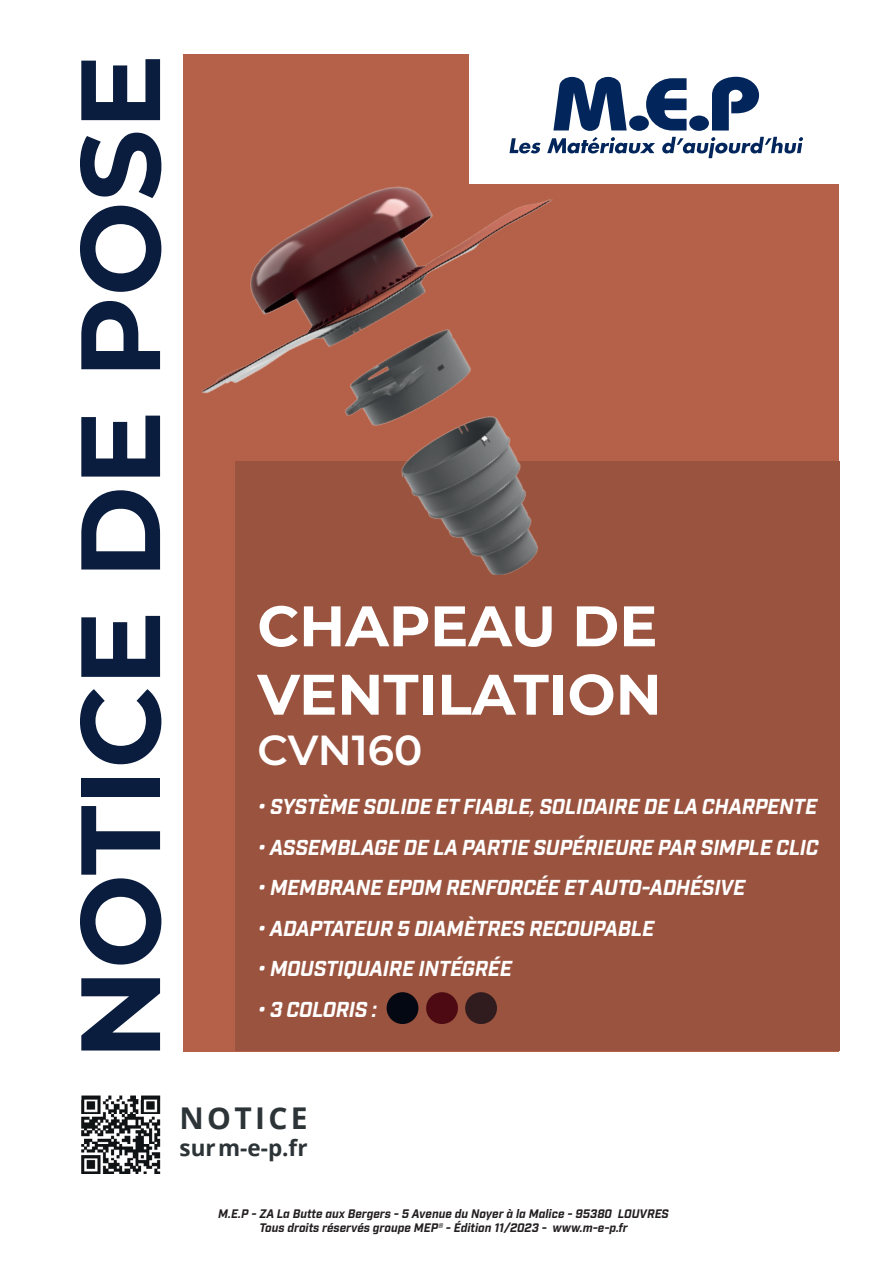
<style>
.page{position:relative;width:893px;height:1263px;background:#fff}
.page>*{position:absolute;margin:0;border:0;box-sizing:border-box;transform-origin:0 0}
.t1{font:700 112.5px "Montserrat";color:#0a1d3e}
.t2{font:700 57px/68.4px "Montserrat";color:#fff}
.t3{font:600 42px "Montserrat";color:#fff}
.t4{font:700 30px "Open Sans";letter-spacing:.11em;color:#2d3437}
.t5{font:700 22.5px "Open Sans";color:#2d3437}
.t6{font:italic 700 21px "Industry";letter-spacing:-.015em;color:#fff}
.t7{font:italic 700 12px/14.4px "Industry";color:#231f20;text-align:center}
</style>
<div class="page">
<div style="left:184px;top:54px;width:655px;height:997px;background:#b56149"></div>
<div style="left:235px;top:461px;width:604px;height:590px;background:#9a533e"></div>
<div style="left:469px;top:43px;width:381px;height:141px;background:#fff"></div>
<img style="left:82px;top:1095px;width:78px;height:79px">
<div style="left:387px;top:992px;width:31px;height:32px;background:#030812;border-radius:50%"></div>
<div style="left:426px;top:992px;width:32px;height:32px;background:#4e0a12;border-radius:50%"></div>
<div style="left:465px;top:992px;width:32px;height:32px;background:#301b1e;border-radius:50%"></div>
<img style="left:183px;top:172px;width:370px;height:403px">
<svg style="left:509px;top:138px;width:32px;height:15px"></svg>
<svg style="left:547px;top:137px;width:108px;height:16px"></svg>
<svg style="left:662px;top:137px;width:141px;height:21px"></svg>
<div style="left:629px;top:116px;width:20px;height:15px;background:#02265b;border-radius:50%"></div>
<div style="left:689px;top:116px;width:20px;height:15px;background:#02265b;border-radius:50%"></div>
<svg style="left:553px;top:77px;width:74px;height:54px"></svg>
<svg style="left:646px;top:78px;width:41px;height:52px"></svg>
<svg style="left:712px;top:77px;width:47px;height:54px"></svg>
<h1 class="t1" style="left:39px;top:1060px;width:1007px;rotate:-90deg">NOTICE DE POSE</h1>
<h2 class="t2" style="left:257px;top:589px;width:406px">CHAPEAU DE<br>VENTILATION</h2>
<h3 class="t3" style="left:257px;top:720px;width:166px">CVN160</h3>
<p class="t6" style="left:257px;top:794px;width:561px">• SYSTÈME SOLIDE ET FIABLE, SOLIDAIRE DE LA CHARPENTE</p>
<p class="t6" style="left:257px;top:834px;width:563px">• ASSEMBLAGE DE LA PARTIE SUPÉRIEURE PAR SIMPLE CLIC</p>
<p class="t6" style="left:257px;top:875px;width:490px">• MEMBRANE EPDM RENFORCÉE ET AUTO-ADHÉSIVE</p>
<p class="t6" style="left:257px;top:915px;width:398px">• ADAPTATEUR 5 DIAMÈTRES RECOUPABLE</p>
<p class="t6" style="left:257px;top:956px;width:256px">• MOUSTIQUAIRE INTÉGRÉE</p>
<p class="t6" style="left:257px;top:996px;width:121px">• 3 COLORIS :</p>
<h3 class="t4" style="left:180px;top:1096px;width:129px">NOTICE</h3>
<p class="t5" style="left:180px;top:1131px;width:130px">sur m-e-p.fr</p>
<p class="t7" style="left:218px;top:1207px;width:452px">M.E.P - ZA La Butte aux Bergers - 5 Avenue du Noyer à la Malice - 95380 LOUVRES<br>Tous droits réservés groupe MEP® - Édition 11/2023 - www.m-e-p.fr</p>
</div>
